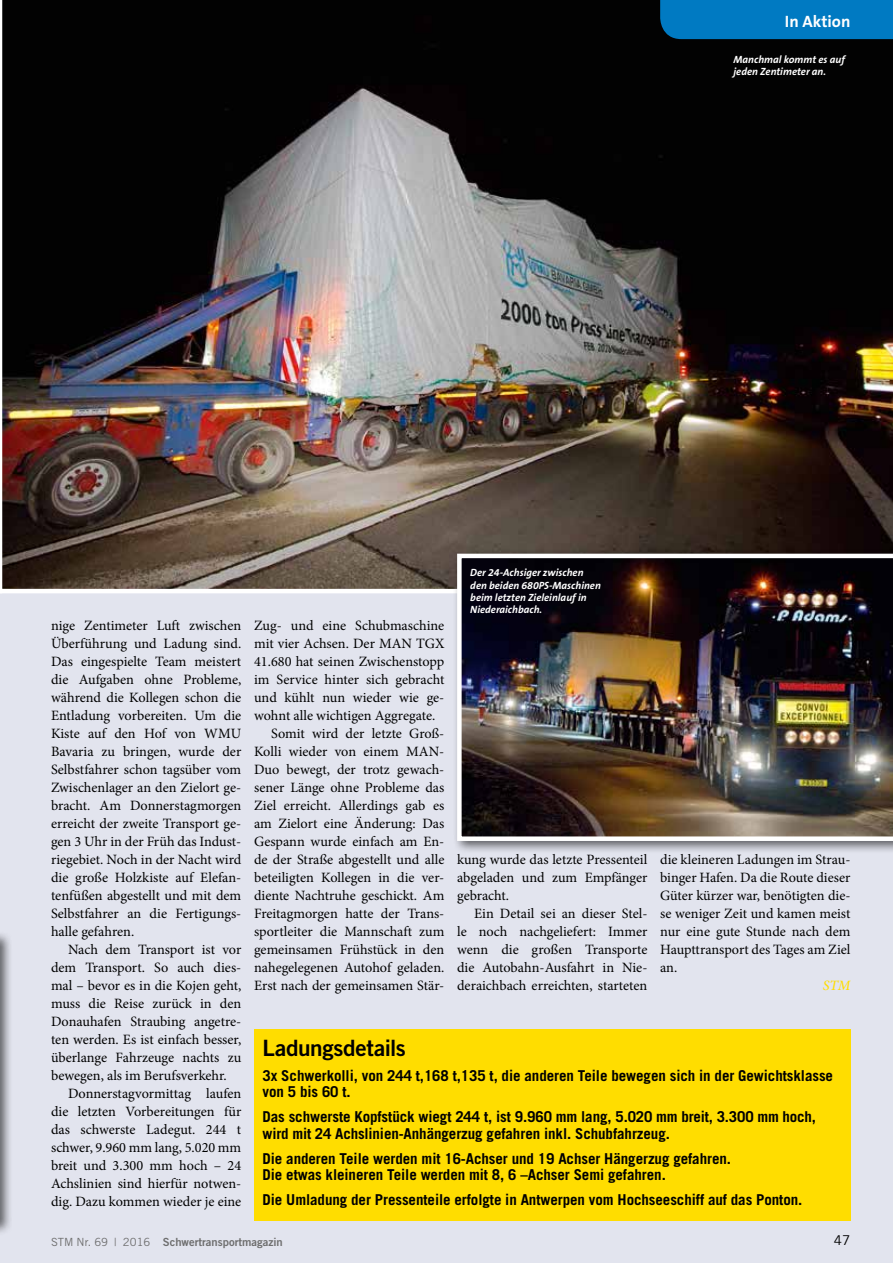
<style>
.page{position:relative;width:893px;height:1263px;background:#e2e4ee}
.page>*{position:absolute;margin:0;border:0;box-sizing:border-box;transform-origin:0 0}
.t1{font:22.5px "Trade Gothic Bold Two";letter-spacing:-.015em;color:#000}
.t2{font:700 16.5px "The Sans B7";color:#fff}
.t3{font:700 15px/16.5px "Trade Gothic";letter-spacing:-.005em;color:#000}
.t4{font:14.25px/18px "Minion Pro";color:#000;text-align:justify}
.t5{font:italic 500 14.25px "Minion Pro";color:#fd0}
.t6{font:13.5px "Trade Gothic";color:#000}
.t7{font:11.25px "Trade Gothic Bold Two";color:#6e6e6e}
.t8{font:italic 700 10.5px/12.3px "The Sans B7";color:#fff}
.s1{font-family:"Trade Gothic"}
</style>
<div class="page">
<img style="left:0;top:0;width:893px;height:593px">
<div style="left:660px;top:0;width:233px;height:39px;background:#007ac2"></div>
<div style="left:254px;top:1029px;width:596px;height:191px;background:#fd0"></div>
<div style="left:0;top:931px;width:13px;height:305px;background:#000;opacity:.6"></div>
<svg style="left:0;top:935px;width:1px;height:288px"></svg>
<div style="left:452px;top:549px;width:441px;height:305px;background:#000;opacity:.6"></div>
<img style="left:457px;top:554px;width:436px;height:287px">
<p class="t2" style="left:785px;top:13px;width:67px">In Aktion</p>
<p class="t8" style="left:733px;top:54px;width:113px">Manchmal kommt es auf jeden Zentimeter an.</p>
<p class="t4" style="left:51px;top:617px;width:192px">nige Zentimeter Luft zwischen Überführung und Ladung sind.<br>Das eingespielte Team meistert die Aufgaben ohne Probleme, während die Kollegen schon die Entladung vorbereiten. Um die Kiste auf den Hof von WMU Bavaria zu bringen, wurde der Selbstfahrer schon tagsüber vom Zwischenlager an den Zielort ge&shy;bracht. Am Donnerstagmorgen erreicht der zweite Transport ge&shy;gen 3 Uhr in der Früh das Indust&shy;riegebiet. Noch in der Nacht wird die große Holzkiste auf Elefan&shy;tenfüßen abgestellt und mit dem Selbstfahrer an die Fertigungs&shy;halle gefahren.</p>
<p class="t4" style="left:51px;top:940px;width:192px;text-indent:17px">Nach dem Transport ist vor dem Transport. So auch dies&shy;mal – bevor es in die Kojen geht, muss die Reise zurück in den Donauhafen Straubing angetre&shy;ten werden. Es ist einfach besser, überlange Fahrzeuge nachts zu bewegen, als im Berufsverkehr.</p>
<p class="t4" style="left:51px;top:1084px;width:192px;text-indent:17px">Donnerstagvormittag laufen die letzten Vorbereitungen für das schwerste Ladegut. 244 t schwer, 9.960 mm lang, 5.020 mm breit und 3.300 mm hoch – 24<br>Achslinien sind hierfür notwen&shy;dig. Dazu kommen wieder je eine</p>
<p class="t4" style="left:254px;top:616px;width:192px">Zug- und eine Schubmaschine</p>
<p class="t4" style="left:254px;top:634px;width:192px">mit vier Achsen. Der MAN TGX</p>
<p class="t4" style="left:254px;top:652px;width:192px">41.680 hat seinen Zwischenstopp</p>
<p class="t4" style="left:254px;top:670px;width:192px">im Service hinter sich gebracht</p>
<p class="t4" style="left:254px;top:688px;width:192px">und kühlt nun wieder wie ge-</p>
<p class="t4" style="left:254px;top:706px;width:183px">wohnt alle wichtigen Aggregate.</p>
<p class="t4" style="left:271px;top:724px;width:175px">Somit wird der letzte Groß-</p>
<p class="t4" style="left:254px;top:742px;width:192px">Kolli wieder von einem MAN-</p>
<p class="t4" style="left:254px;top:760px;width:192px">Duo bewegt, der trotz gewach-</p>
<p class="t4" style="left:254px;top:778px;width:192px">sener Länge ohne Probleme das</p>
<p class="t4" style="left:254px;top:796px;width:192px">Ziel erreicht. Allerdings gab es</p>
<p class="t4" style="left:254px;top:814px;width:192px">am Zielort eine Änderung: Das</p>
<p class="t4" style="left:254px;top:832px;width:192px">Gespann wurde einfach am En-</p>
<p class="t4" style="left:254px;top:850px;width:192px">de der Straße abgestellt und alle</p>
<p class="t4" style="left:254px;top:868px;width:192px">beteiligten Kollegen in die ver-</p>
<p class="t4" style="left:254px;top:886px;width:192px">diente Nachtruhe geschickt. Am</p>
<p class="t4" style="left:254px;top:904px;width:192px">Freitagmorgen hatte der Trans-</p>
<p class="t4" style="left:254px;top:922px;width:192px">sportleiter die Mannschaft zum</p>
<p class="t4" style="left:254px;top:940px;width:192px">gemeinsamen Frühstück in den</p>
<p class="t4" style="left:254px;top:958px;width:192px">nahegelegenen Autohof geladen.</p>
<p class="t4" style="left:254px;top:976px;width:192px">Erst nach der gemeinsamen Stär-</p>
<p class="t8" style="left:470px;top:567px;width:132px">Der 24-Achsiger zwischen den beiden 680PS-Maschinen beim letzten Zieleinlauf in<br>Niederaichbach.</p>
<p class="t4" style="left:457px;top:850px;width:192px">kung wurde das letzte Pressenteil abgeladen und zum Empfänger gebracht.</p>
<p class="t4" style="left:457px;top:904px;width:192px;text-indent:17px">Ein Detail sei an dieser Stel&shy;le noch nachgeliefert: Immer wenn die großen Transporte die Autobahn-Ausfahrt in Nie&shy;deraichbach erreichten, starteten</p>
<p class="t4" style="left:660px;top:850px;width:192px">die kleineren Ladungen im Strau&shy;binger Hafen. Da die Route dieser Güter kürzer war, benötigten die&shy;se weniger Zeit und kamen meist nur eine gute Stunde nach dem Haupttransport des Tages am Ziel an.</p>
<p class="t5" style="left:823px;top:976px;width:29px">STM</p>
<h1 class="t1" style="left:263px;top:1034px;width:145px">Ladungsdetails</h1>
<p class="t3" style="left:263px;top:1067px;width:572px">3x Schwerkolli, von 244 t,168 t,135 t, die anderen Teile bewegen sich in der Gewichtsklasse von 5 bis 60 t.</p>
<p class="t3" style="left:263px;top:1108px;width:555px">Das schwerste Kopfstück wiegt 244 t, ist 9.960 mm lang, 5.020 mm breit, 3.300 mm hoch, wird mit 24 Achslinien-Anhängerzug gefahren inkl. Schubfahrzeug.</p>
<p class="t3" style="left:263px;top:1150px;width:470px">Die anderen Teile werden mit 16-Achser und 19 Achser Hängerzug gefahren.<br>Die etwas kleineren Teile werden mit 8, 6 –Achser Semi gefahren.</p>
<p class="t3" style="left:263px;top:1191px;width:541px">Die Umladung der Pressenteile erfolgte in Antwerpen vom Hochseeschiff auf das Ponton.</p>
<p class="t7" style="left:51px;top:1235px;width:233px"><span class="s1">STM Nr. 69 | 2016</span> Schwertransportmagazin</p>
<p class="t6" style="left:834px;top:1232px;width:18px">47</p>
</div>
